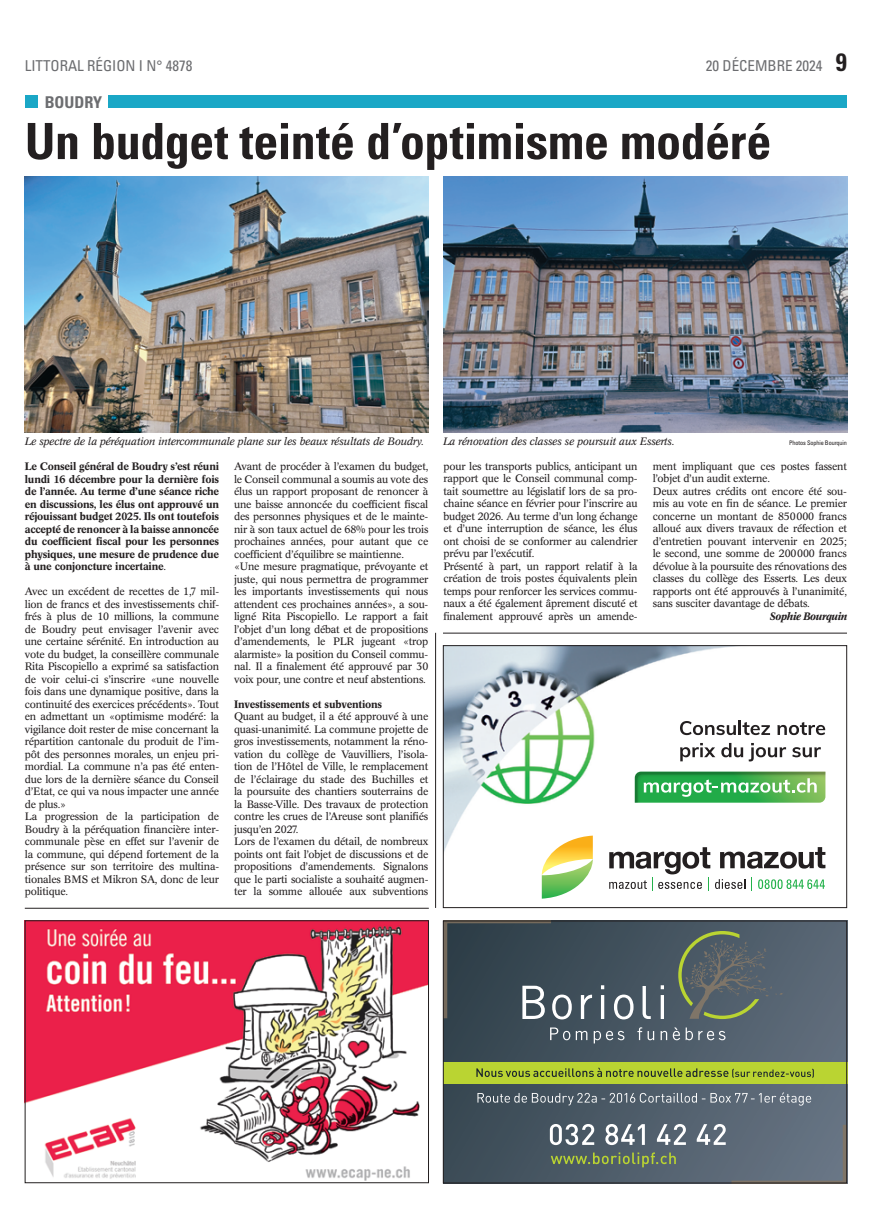
<style>
.page{position:relative;width:886px;height:1223px;background:#fff}
.page>*{position:absolute;margin:0;border:0;box-sizing:border-box;transform-origin:0 0}
.t1{font:700 condensed 50px "Univers";letter-spacing:-.01em;color:#231f20}
.t2{font:700 condensed 16.25px "Univers";color:#6c6d70}
.t3{font:condensed 15px "Univers";color:#6c6d70}
.t4{font:10.62px/12.5px "Concorde BE";letter-spacing:-.02em;color:#231f20}
.t5{font:500 10.62px/12.5px "Concorde BE";letter-spacing:-.02em;color:#231f20;text-align:justify}
.t6{font:italic 10.62px "Concorde BE";letter-spacing:-.02em;color:#231f20}
.t7{font:italic 500 10.62px "Concorde BE";letter-spacing:-.02em;color:#231f20}
.t8{font:condensed 6.25px "Univers";letter-spacing:-.02em;color:#231f20}
.s1{font-weight:700;font-size:25px;color:#231f20}
.s2{font-weight:400}
</style>
<div class="page">
<div style="left:443px;top:920px;width:404px;height:263px;background:linear-gradient(to right,#384853,#616e7d)"></div>
<div style="left:443px;top:1062px;width:404px;height:21px;background:#bad432"></div>
<svg style="left:445px;top:922px;width:339px;height:121px;background:#4c5a62"></svg>
<svg style="left:550px;top:1120px;width:295px;height:61px;background:#65727b"></svg>
<svg style="left:477px;top:1092px;width:334px;height:13px;background:#6a7681"></svg>
<svg style="left:476px;top:1067px;width:338px;height:10px"></svg>
<div style="left:443px;top:920px;width:404px;height:263px;border:1px solid #231f20"></div>
<hr style="left:25px;top:908px;width:404px;height:1px;background:#231f20">
<hr style="left:443px;top:633px;width:404px;height:1px;background:#231f20">
<img style="left:27px;top:922px;width:400px;height:259px">
<div style="left:25px;top:920px;width:404px;height:263px;border:1px solid #231f20"></div>
<div style="left:25px;top:95px;width:13px;height:13px;background:#1aa7c6"></div>
<div style="left:108px;top:95px;width:739px;height:13px;background:#1aa7c6"></div>
<img style="left:25px;top:176px;width:404px;height:257px">
<img style="left:443px;top:176px;width:404px;height:257px">
<img style="left:445px;top:647px;width:381px;height:219px">
<svg style="left:680px;top:721px;width:56px;height:14px"></svg>
<hr style="left:738px;top:720px;width:3px;height:15px;background:#231f20">
<svg style="left:742px;top:722px;width:28px;height:13px"></svg>
<svg style="left:777px;top:722px;width:48px;height:13px"></svg>
<svg style="left:680px;top:743px;width:35px;height:18px"></svg>
<svg style="left:721px;top:743px;width:22px;height:14px"></svg>
<svg style="left:749px;top:743px;width:37px;height:18px"></svg>
<svg style="left:792px;top:747px;width:29px;height:10px"></svg>
<svg style="left:542px;top:835px;width:51px;height:63px"></svg>
<svg style="left:609px;top:847px;width:216px;height:43px"></svg>
<svg style="left:635px;top:771px;width:190px;height:31px;background:#5ab667"></svg>
<div style="left:443px;top:645px;width:404px;height:263px;border:1px solid #231f20"></div>
<hr style="left:435px;top:633px;width:1px;height:275px;background:#231f20">
<h3 class="t3" style="left:25px;top:56px;width:169px">LITTORAL RÉGION I N° 4878</h3>
<h3 class="t3" style="left:706px;top:56px;width:143px">20 DÉCEMBRE 2024 <span class="s1">9</span></h3>
<h2 class="t2" style="left:45px;top:92px;width:59px">BOUDRY</h2>
<h1 class="t1" style="left:25px;top:111px;width:748px">Un budget teinté d’optimisme modéré</h1>
<p class="t6" style="left:25px;top:435px;width:401px">Le spectre de la péréquation intercommunale plane sur les beaux résultats de Boudry.</p>
<p class="t6" style="left:443px;top:435px;width:233px">La rénovation des classes se poursuit aux Esserts.</p>
<p class="t8" style="left:789px;top:439px;width:59px">Photos Sophie Bourquin</p>
<p class="t5" style="left:25px;top:460px;width:196px">Le Conseil général de Boudry s’est réuni lundi 16 décembre pour la dernière fois de l’année. Au terme d’une séance riche en discussions, les élus ont approuvé un réjouissant budget 2025. Ils ont toutefois accepté de renoncer à la baisse annoncée du coefficient fiscal pour les personnes physiques, une mesure de prudence due à une conjoncture incertaine<span class="s2">.</span></p>
<p class="t4" style="left:25px;top:585px;width:196px">Avec un excédent de recettes de 1,7 mil&shy;lion de francs et des investissements chif&shy;frés à plus de 10 millions, la commune de Boudry peut envisager l’avenir avec une certaine sérénité. En introduction au vote du budget, la conseillère communale Rita Piscopiello a exprimé sa satisfaction de voir celui-ci s’inscrire «une nouvelle fois dans une dynamique positive, dans la continuité des exercices précédents». Tout en admettant un «optimisme modéré: la vigilance doit rester de mise concernant la répartition cantonale du produit de l’im&shy;pôt des personnes morales, un enjeu pri&shy;mordial. La commune n’a pas été enten&shy;due lors de la dernière séance du Conseil d’Etat, ce qui va nous impacter une année de plus.»<br>La progression de la participation de Boudry à la péréquation financière inter&shy;communale pèse en effet sur l’avenir de la commune, qui dépend fortement de la présence sur son territoire des multina&shy;tionales BMS et Mikron SA, donc de leur politique.</p>
<p class="t4" style="left:234px;top:460px;width:196px">Avant de procéder à l’examen du budget, le Conseil communal a soumis au vote des élus un rapport proposant de renoncer à une baisse annoncée du coefficient fiscal des personnes physiques et de le mainte&shy;nir à son taux actuel de 68% pour les trois prochaines années, pour autant que ce coefficient d’équilibre se maintienne. «Une mesure pragmatique, prévoyante et juste, qui nous permettra de programmer les importants investissements qui nous attendent ces prochaines années», a sou&shy;ligné Rita Piscopiello. Le rapport a fait l’objet d’un long débat et de propositions d’amendements, le PLR jugeant «trop alarmiste» la position du Conseil commu&shy;nal. Il a finalement été approuvé par 30 voix pour, une contre et neuf abstentions.</p>
<p class="t5" style="left:234px;top:697px;width:150px">Investissements et subventions</p>
<p class="t4" style="left:234px;top:710px;width:196px">Quant au budget, il a été approuvé à une quasi-unanimité. La commune projette de gros investissements, notamment la réno&shy;vation du collège de Vauvilliers, l’isola&shy;tion de l’Hôtel de Ville, le remplacement de l’éclairage du stade des Buchilles et la poursuite des chantiers souterrains de la Basse-Ville. Des travaux de protection contre les crues de l’Areuse sont planifiés jusqu’en 2027.<br>Lors de l’examen du détail, de nombreux points ont fait l’objet de discussions et de propositions d’amendements. Signalons que le parti socialiste a souhaité augmen&shy;ter la somme allouée aux subventions</p>
<p class="t4" style="left:443px;top:460px;width:196px">pour les transports publics, anticipant un rapport que le Conseil communal comp&shy;tait soumettre au législatif lors de sa pro&shy;chaine séance en février pour l’inscrire au budget 2026. Au terme d’un long échange et d’une interruption de séance, les élus ont choisi de se conformer au calendrier prévu par l’exécutif.<br>Présenté à part, un rapport relatif à la création de trois postes équivalents plein temps pour renforcer les services commu&shy;naux a été également âprement discuté et finalement approuvé après un amende-</p>
<p class="t4" style="left:653px;top:460px;width:196px">ment impliquant que ces postes fassent l’objet d’un audit externe.<br>Deux autres crédits ont encore été sou&shy;mis au vote en fin de séance. Le premier concerne un montant de 850000 francs alloué aux divers travaux de réfection et d’entretien pouvant intervenir en 2025; le second, une somme de 200000 francs dévolue à la poursuite des rénovations des classes du collège des Esserts. Les deux rapports ont été approuvés à l’unanimité, sans susciter davantage de débats.</p>
<p class="t7" style="left:769px;top:610px;width:79px">Sophie Bourquin</p>
</div>
